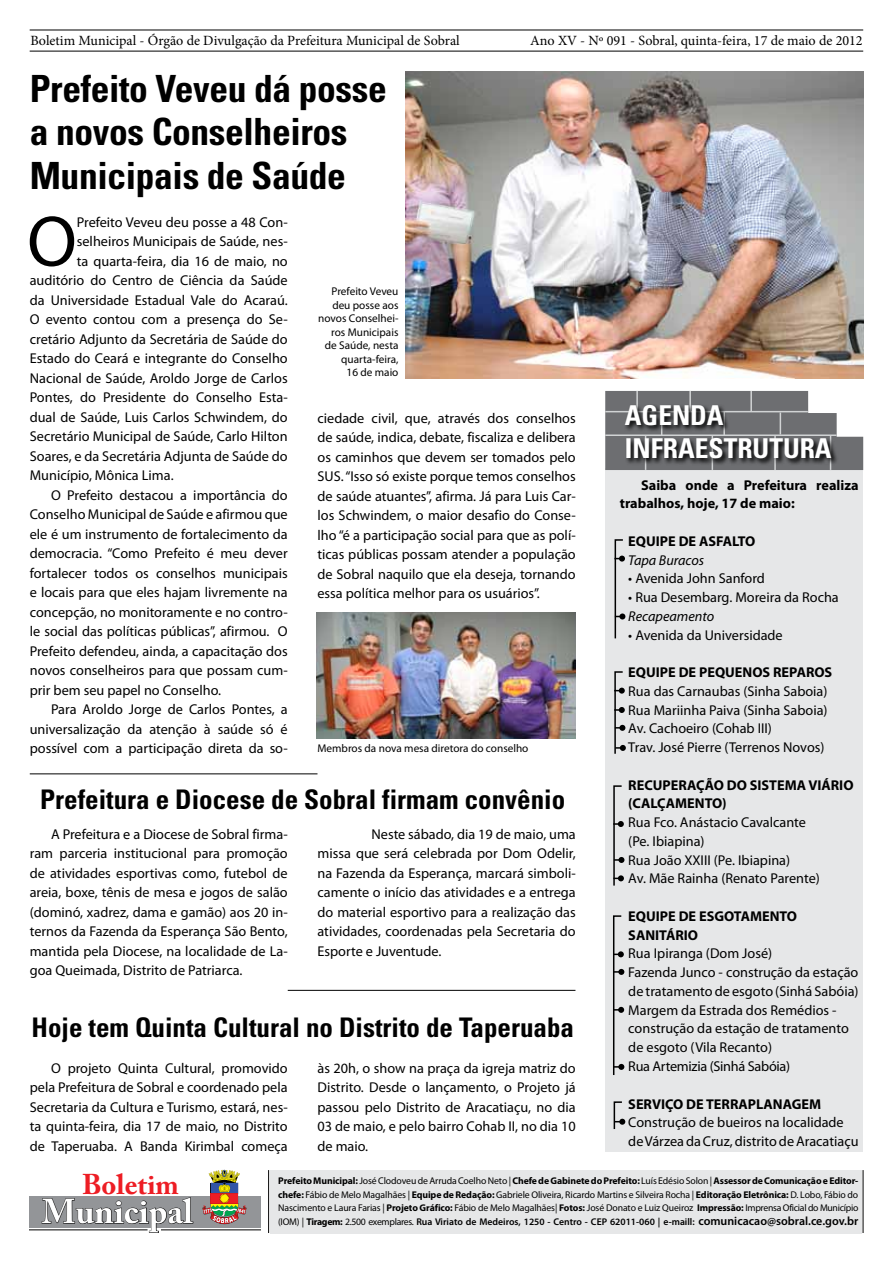
<style>
.page{position:relative;width:893px;height:1263px;background:#fff}
.page>*{position:absolute;margin:0;border:0;box-sizing:border-box;transform-origin:0 0}
.t1{font:72.15px "Myriad Pro";color:#000}
.t2{font:700 condensed 37.5px/43.5px "Univers";letter-spacing:-.01em;color:#000}
.t3{font:700 34.35px "Adobe Caslon Pro";color:#f1f1f2}
.t4{font:700 28.35px "Adobe Caslon Pro";color:#ed1d24}
.t5{font:700 condensed 27.3px/33px "Univers";color:#fff}
.t6{font:700 condensed 27px "Univers";color:#000}
.t7{font:14.25px/19.5px "Myriad Pro";color:#000;text-align:justify}
.t8{font:700 14.25px/18.8px "Myriad Pro";color:#000}
.t9{font:italic 14.25px "Myriad Pro";color:#000}
.t10{font:14.1px "Minion Pro";color:#000}
.t11{font:11.25px/13.5px "Myriad Pro";color:#000;text-align:right}
.t12{font:9.75px/13.5px "Myriad Pro";letter-spacing:-.025em;color:#000;text-align:justify}
.s1{font-weight:700}
.s2{font-weight:600}
.s3{font-weight:600;font-size:12px}
</style>
<div class="page">
<div style="left:270px;top:1170px;width:592px;height:63px;background:#e6e7e8"></div>
<hr style="left:30px;top:51px;width:833px;height:1px;background:#000">
<hr style="left:30px;top:30px;width:833px;height:1px;background:#000">
<div style="left:30px;top:1196px;width:231px;height:32px;background:#939598"></div>
<hr style="left:30px;top:1229px;width:118px;height:1px;background:#000">
<hr style="left:161px;top:1229px;width:100px;height:1px;background:#000">
<svg style="left:42px;top:1197px;width:151px;height:36px"></svg>
<img style="left:202px;top:1170px;width:45px;height:54px">
<hr style="left:268px;top:1170px;width:1px;height:63px;background:#000">
<hr style="left:863px;top:1170px;width:1px;height:63px;background:#000">
<div style="left:605px;top:468px;width:258px;height:684px;background:#e6e7e8"></div>
<svg style="left:605px;top:391px;width:258px;height:79px;background:#6c6d6f"></svg>
<svg style="left:613px;top:785px;width:11px;height:101px"></svg>
<svg style="left:613px;top:915px;width:11px;height:160px"></svg>
<svg style="left:613px;top:1101px;width:12px;height:29px"></svg>
<svg style="left:614px;top:671px;width:12px;height:83px"></svg>
<svg style="left:614px;top:539px;width:11px;height:100px"></svg>
<img style="left:406px;top:71px;width:457px;height:307px">
<hr style="left:30px;top:774px;width:287px;height:1px;background:#000">
<hr style="left:288px;top:990px;width:287px;height:1px;background:#000">
<img style="left:317px;top:612px;width:259px;height:126px">
<p class="t10" style="left:30px;top:31px;width:431px">Boletim Municipal - Órgão de Divulgação da Prefeitura Municipal de Sobral</p>
<p class="t10" style="left:530px;top:31px;width:334px">Ano XV - Nº 091 - Sobral, quinta-feira, 17 de maio de 2012</p>
<h2 class="t2" style="left:30px;top:67px;width:358px">Prefeito Veveu dá posse a novos Conselheiros<br>Municipais de Saúde</h2>
<h1 class="t1" style="left:27px;top:197px;width:51px">O</h1>
<p class="t7" style="left:77px;top:212px;width:212px">Prefeito Veveu deu posse a 48 Con-</p>
<p class="t7" style="left:77px;top:231px;width:212px">selheiros Municipais de Saúde, nes-</p>
<p class="t7" style="left:77px;top:251px;width:212px">ta quarta-feira, dia 16 de maio, no</p>
<p class="t7" style="left:30px;top:270px;width:259px">auditório do Centro de Ciência da Saúde</p>
<p class="t7" style="left:30px;top:290px;width:259px">da Universidade Estadual Vale do Acaraú.</p>
<p class="t7" style="left:30px;top:309px;width:259px">O evento contou com a presença do Se-</p>
<p class="t7" style="left:30px;top:329px;width:259px">cretário Adjunto da Secretária de Saúde do</p>
<p class="t7" style="left:30px;top:348px;width:259px">Estado do Ceará e integrante do Conselho</p>
<p class="t7" style="left:30px;top:368px;width:259px">Nacional de Saúde, Aroldo Jorge de Carlos</p>
<p class="t7" style="left:30px;top:387px;width:259px">Pontes, do Presidente do Conselho Esta-</p>
<p class="t7" style="left:30px;top:407px;width:259px">dual de Saúde, Luis Carlos Schwindem, do</p>
<p class="t7" style="left:30px;top:426px;width:259px">Secretário Municipal de Saúde, Carlo Hilton</p>
<p class="t7" style="left:30px;top:446px;width:259px">Soares, e da Secretária Adjunta de Saúde do</p>
<p class="t7" style="left:30px;top:465px;width:145px">Município, Mônica Lima.</p>
<p class="t7" style="left:51px;top:485px;width:238px">O Prefeito destacou a importância do</p>
<p class="t7" style="left:30px;top:504px;width:259px">Conselho Municipal de Saúde e afirmou que</p>
<p class="t7" style="left:30px;top:524px;width:259px">ele é um instrumento de fortalecimento da</p>
<p class="t7" style="left:30px;top:543px;width:259px">democracia. “Como Prefeito é meu dever</p>
<p class="t7" style="left:30px;top:563px;width:259px">fortalecer todos os conselhos municipais</p>
<p class="t7" style="left:30px;top:582px;width:259px">e locais para que eles hajam livremente na</p>
<p class="t7" style="left:30px;top:602px;width:259px">concepção, no monitoramente e no contro-</p>
<p class="t7" style="left:30px;top:621px;width:259px">le social das políticas públicas”, afirmou. O</p>
<p class="t7" style="left:30px;top:641px;width:259px">Prefeito defendeu, ainda, a capacitação dos</p>
<p class="t7" style="left:30px;top:660px;width:259px">novos conselheiros para que possam cum-</p>
<p class="t7" style="left:30px;top:680px;width:193px">prir bem seu papel no Conselho.</p>
<p class="t7" style="left:51px;top:699px;width:238px">Para Aroldo Jorge de Carlos Pontes, a</p>
<p class="t7" style="left:30px;top:719px;width:259px">universalização da atenção à saúde só é</p>
<p class="t7" style="left:30px;top:738px;width:259px">possível com a participação direta da so-</p>
<p class="t11" style="left:318px;top:285px;width:82px">Prefeito Veveu deu posse aos novos Conselhei&shy;ros Municipais de Saúde, nesta quarta-feira,<br>16 de maio</p>
<p class="t7" style="left:317px;top:408px;width:260px">ciedade civil, que, através dos conselhos de saúde, indica, debate, fiscaliza e delibera os caminhos que devem ser tomados pelo SUS. “Isso só existe porque temos conselhos de saúde atuantes”, afirma. Já para Luis Car&shy;los Schwindem, o maior desafio do Conse&shy;lho “é a participação social para que as polí&shy;ticas públicas possam atender a população de Sobral naquilo que ela deseja, tornando essa política melhor para os usuários”.</p>
<p class="t11" style="left:317px;top:742px;width:212px">Membros da nova mesa diretora do conselho</p>
<h3 class="t6" style="left:40px;top:783px;width:526px">Prefeitura e Diocese de Sobral firmam convênio</h3>
<p class="t7" style="left:317px;top:824px;width:260px;text-indent:54px">Neste sábado, dia 19 de maio, uma missa que será celebrada por Dom Odelir, na Fazenda da Esperança, marcará simboli&shy;camente o início das atividades e a entrega do material esportivo para a realização das atividades, coordenadas pela Secretaria do Esporte e Juventude.</p>
<p class="t7" style="left:30px;top:824px;width:259px;text-indent:21px">A Prefeitura e a Diocese de Sobral firma&shy;ram parceria institucional para promoção de atividades esportivas como, futebol de areia, boxe, tênis de mesa e jogos de salão (dominó, xadrez, dama e gamão) aos 20 in&shy;ternos da Fazenda da Esperança São Bento, mantida pela Diocese, na localidade de La&shy;goa Queimada, Distrito de Patriarca.</p>
<h3 class="t6" style="left:32px;top:1011px;width:544px">Hoje tem Quinta Cultural no Distrito de Taperuaba</h3>
<p class="t7" style="left:30px;top:1058px;width:259px;text-indent:21px">O projeto Quinta Cultural, promovido pela Prefeitura de Sobral e coordenado pela Secretaria da Cultura e Turismo, estará, nes&shy;ta quinta-feira, dia 17 de maio, no Distrito de Taperuaba. A Banda Kirimbal começa</p>
<p class="t7" style="left:317px;top:1058px;width:260px">às 20h, o show na praça da igreja matriz do Distrito. Desde o lançamento, o Projeto já passou pelo Distrito de Aracatiaçu, no dia 03 de maio, e pelo bairro Cohab II, no dia 10 de maio.</p>
<h3 class="t5" style="left:625px;top:399px;width:208px">AGENDA<br>INFRAESTRUTURA</h3>
<p class="t8" style="left:620px;top:475px;width:240px;text-indent:21px">Saiba onde a Prefeitura realiza trabalhos, hoje, 17 de maio:</p>
<p class="t8" style="left:628px;top:531px;width:129px">EQUIPE DE ASFALTO</p>
<p class="t9" style="left:628px;top:551px;width:77px">Tapa Buracos</p>
<p class="t7" style="left:628px;top:569px;width:138px">• Avenida John Sanford</p>
<p class="t7" style="left:628px;top:587px;width:212px">• Rua Desembarg. Moreira da Rocha</p>
<p class="t9" style="left:628px;top:607px;width:87px">Recapeamento</p>
<p class="t7" style="left:628px;top:625px;width:156px">• Avenida da Universidade</p>
<p class="t8" style="left:628px;top:662px;width:205px">EQUIPE DE PEQUENOS REPAROS</p>
<p class="t7" style="left:628px;top:681px;width:201px;line-height:18.8px;text-align:left">Rua das Carnaubas (Sinha Saboia)<br>Rua Mariinha Paiva (Sinha Saboia)<br>Av. Cachoeiro (Cohab III)<br>Trav. José Pierre (Terrenos Novos)</p>
<p class="t8" style="left:628px;top:775px;width:227px">RECUPERAÇÃO DO SISTEMA VIÁRIO (CALÇAMENTO)</p>
<p class="t7" style="left:628px;top:813px;width:193px;line-height:18.8px;text-align:left">Rua Fco. Anástacio Cavalcante (Pe. Ibiapina)<br>Rua João XXIII (Pe. Ibiapina)<br>Av. Mãe Rainha (Renato Parente)</p>
<p class="t8" style="left:628px;top:906px;width:170px">EQUIPE DE ESGOTAMENTO<br>SANITÁRIO</p>
<p class="t7" style="left:628px;top:944px;width:232px;line-height:18.8px;text-align:left">Rua Ipiranga (Dom José)<br>Fazenda Junco - construção da estação de tratamento de esgoto (Sinhá Sabóia)<br>Margem da Estrada dos Remédios - construção da estação de tratamento de esgoto (Vila Recanto)<br>Rua Artemizia (Sinhá Sabóia)</p>
<p class="t8" style="left:628px;top:1094px;width:194px">SERVIÇO DE TERRAPLANAGEM</p>
<p class="t7" style="left:628px;top:1113px;width:232px;line-height:18.8px">Construção de bueiros na localidade de Várzea da Cruz, distrito de Aracatiaçu</p>
<h3 class="t4" style="left:82px;top:1168px;width:98px">Boletim</h3>
<h3 class="t3" style="left:42px;top:1191px;width:153px">Municipal</h3>
<p class="t12" style="left:278px;top:1174px;width:582px"><span class="s1">Prefeito Municipal:</span> José Clodoveu de Arruda Coelho Neto | <span class="s1">Chefe de Gabinete do Prefeito:</span> Luís Edésio Solon | <span class="s1">Assessor de Comunicação e Editor&shy;chefe:</span> Fábio de Melo Magalhães | <span class="s1">Equipe de Redação:</span> Gabriele Oliveira, Ricardo Martins e Silveira Rocha | <span class="s1">Editoração Eletrônica:</span> D. Lobo, Fábio do Nascimento e Laura Farias | <span class="s1">Projeto Gráfico:</span> Fábio de Melo Magalhães| <span class="s1">Fotos:</span> José Donato e Luiz Queiroz <span class="s1">Impressão:</span> Imprensa Oficial do Município (IOM) | <span class="s1">Tiragem:</span> 2.500 exemplares. <span class="s2">Rua Viriato de Medeiros, 1250 - Centro - CEP 62011-060 | e-maill:</span> <span class="s3">comunicacao@sobral.ce.gov.br</span></p>
</div>
